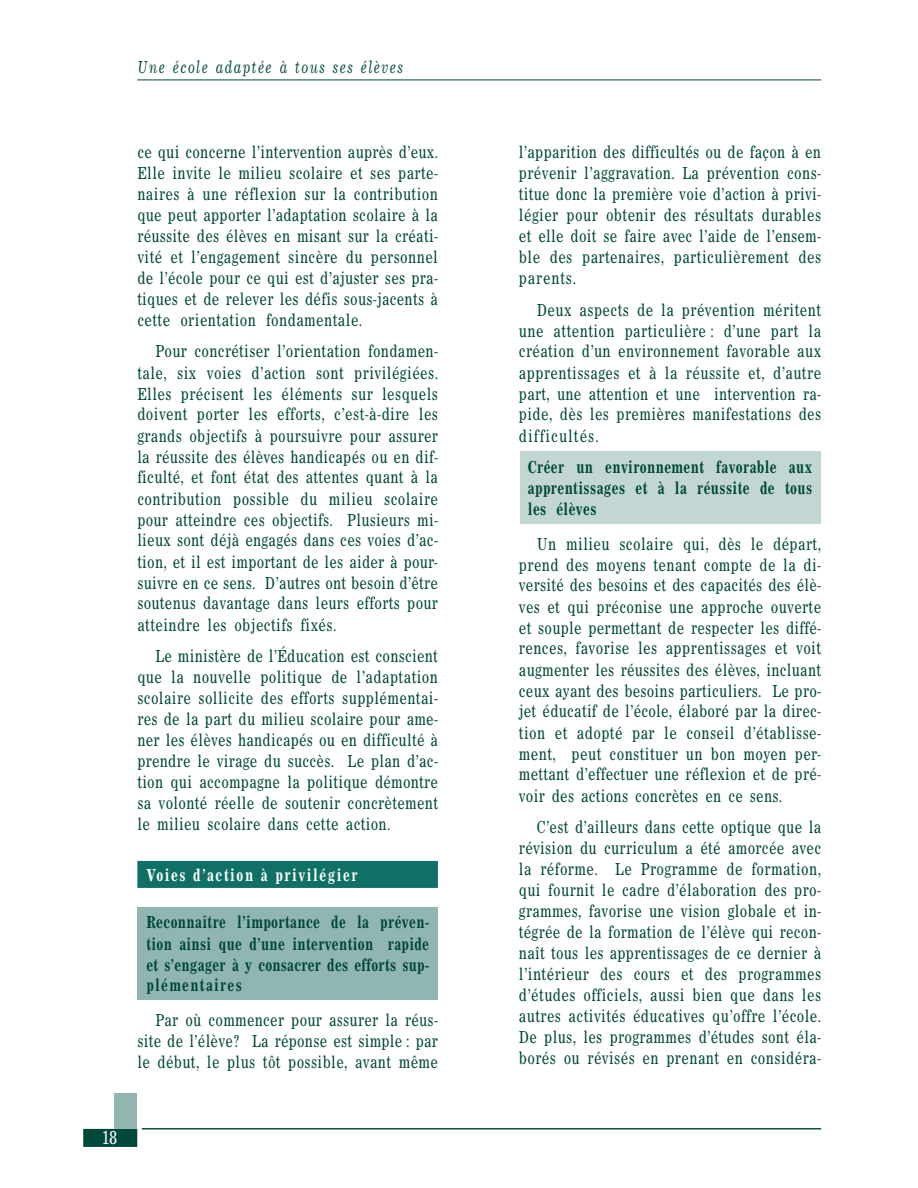
<style>
.page{position:relative;width:918px;height:1188px;background:#fff}
.page>*{position:absolute;margin:0;border:0;box-sizing:border-box;transform-origin:0 0}
.t1{font:18px "Corona";color:#fff;scale:.75 1}
.t2{font:16.5px/21px "Corona";letter-spacing:.025em;color:#004839;text-align:justify;scale:.75 1}
.t3{font:700 16.5px/21px "Corona";letter-spacing:.03em;color:#004839;text-align:justify;scale:.75 1}
.t4{font:italic 16.5px "Corona";letter-spacing:.115em;color:#004839;scale:.75 1}
.t5{font:700 16.5px "Corona";letter-spacing:.12em;color:#fff;scale:.75 1}
</style>
<div class="page">
<hr style="left:137px;top:80px;width:684px;height:1px;background:#004839">
<hr style="left:142px;top:1128px;width:679px;height:2px;background:#004839">
<div style="left:83px;top:1129px;width:54px;height:18px;background:#004839;border:1px solid #004839"></div>
<div style="left:115px;top:1093px;width:22px;height:36px;background:#91b6b1"></div>
<div style="left:520px;top:452px;width:301px;height:72px;background:#c2d7d4"></div>
<div style="left:137px;top:908px;width:301px;height:92px;background:#91b6b1"></div>
<div style="left:137px;top:861px;width:301px;height:27px;background:#107065"></div>
<p class="t4" style="left:137px;top:60px;width:356px">Une école adaptée à tous ses élèves</p>
<p class="t2" style="left:137px;top:143px;width:403px">ce qui concerne l’intervention auprès d’eux.<br>Elle invite le milieu scolaire et ses parte&shy;naires à une réflexion sur la contribution que peut apporter l’adaptation scolaire à la réussite des élèves en misant sur la créati&shy;vité et l’engagement sincère du personnel de l’école pour ce qui est d’ajuster ses pra&shy;tiques et de relever les défis sous-jacents à cette orientation fondamentale.</p>
<p class="t2" style="left:137px;top:342px;width:403px;text-indent:18px">Pour concrétiser l’orientation fondamen&shy;tale, six voies d’action sont privilégiées.<br>Elles précisent les éléments sur lesquels doivent porter les efforts, c’est-à-dire les grands objectifs à poursuivre pour assurer la réussite des élèves handicapés ou en dif&shy;ficulté, et font état des attentes quant à la contribution possible du milieu scolaire pour atteindre ces objectifs. Plusieurs mi&shy;lieux sont déjà engagés dans ces voies d’ac&shy;tion, et il est important de les aider à pour&shy;suivre en ce sens. D’autres ont besoin d’être soutenus davantage dans leurs efforts pour atteindre les objectifs fixés.</p>
<p class="t2" style="left:137px;top:647px;width:403px;text-indent:18px">Le ministère de l’Éducation est conscient que la nouvelle politique de l’adaptation scolaire sollicite des efforts supplémentai&shy;res de la part du milieu scolaire pour ame&shy;ner les élèves handicapés ou en difficulté à prendre le virage du succès. Le plan d’ac&shy;tion qui accompagne la politique démontre sa volonté réelle de soutenir concrètement le milieu scolaire dans cette action.</p>
<p class="t5" style="left:146px;top:868px;width:283px">Voies d’action à privilégier</p>
<p class="t3" style="left:146px;top:913px;width:379px">Reconnaître l’importance de la préven&shy;tion ainsi que d’une intervention rapide et s’engager à y consacrer des efforts sup&shy;plémentaires</p>
<p class="t2" style="left:137px;top:1011px;width:403px;text-indent:18px">Par où commencer pour assurer la réus&shy;site de l’élève? La réponse est simple : par le début, le plus tôt possible, avant même</p>
<p class="t1" style="left:102px;top:1130px;width:22px">18</p>
<p class="t2" style="left:519px;top:143px;width:405px">l’apparition des difficultés ou de façon à en prévenir l’aggravation. La prévention cons&shy;titue donc la première voie d’action à privi&shy;légier pour obtenir des résultats durables et elle doit se faire avec l’aide de l’ensem&shy;ble des partenaires, particulièrement des parents.</p>
<p class="t2" style="left:519px;top:300px;width:405px;text-indent:18px">Deux aspects de la prévention méritent une attention particulière : d’une part la création d’un environnement favorable aux apprentissages et à la réussite et, d’autre part, une attention et une intervention ra&shy;pide, dès les premières manifestations des difficultés.</p>
<p class="t3" style="left:528px;top:458px;width:381px">Créer un environnement favorable aux apprentissages et à la réussite de tous les élèves</p>
<p class="t2" style="left:519px;top:534px;width:405px;text-indent:18px">Un milieu scolaire qui, dès le départ, prend des moyens tenant compte de la di&shy;versité des besoins et des capacités des élè&shy;ves et qui préconise une approche ouverte et souple permettant de respecter les diffé&shy;rences, favorise les apprentissages et voit augmenter les réussites des élèves, incluant ceux ayant des besoins particuliers. Le pro&shy;jet éducatif de l’école, élaboré par la direc&shy;tion et adopté par le conseil d’établisse&shy;ment, peut constituer un bon moyen per&shy;mettant d’effectuer une réflexion et de pré&shy;voir des actions concrètes en ce sens.</p>
<p class="t2" style="left:519px;top:818px;width:405px;text-indent:18px">C’est d’ailleurs dans cette optique que la révision du curriculum a été amorcée avec la réforme. Le Programme de formation, qui fournit le cadre d’élaboration des pro&shy;grammes, favorise une vision globale et in&shy;tégrée de la formation de l’élève qui recon&shy;naît tous les apprentissages de ce dernier à l’intérieur des cours et des programmes d’études officiels, aussi bien que dans les autres activités éducatives qu’offre l’école.<br>De plus, les programmes d’études sont éla&shy;borés ou révisés en prenant en considéra-</p>
</div>
